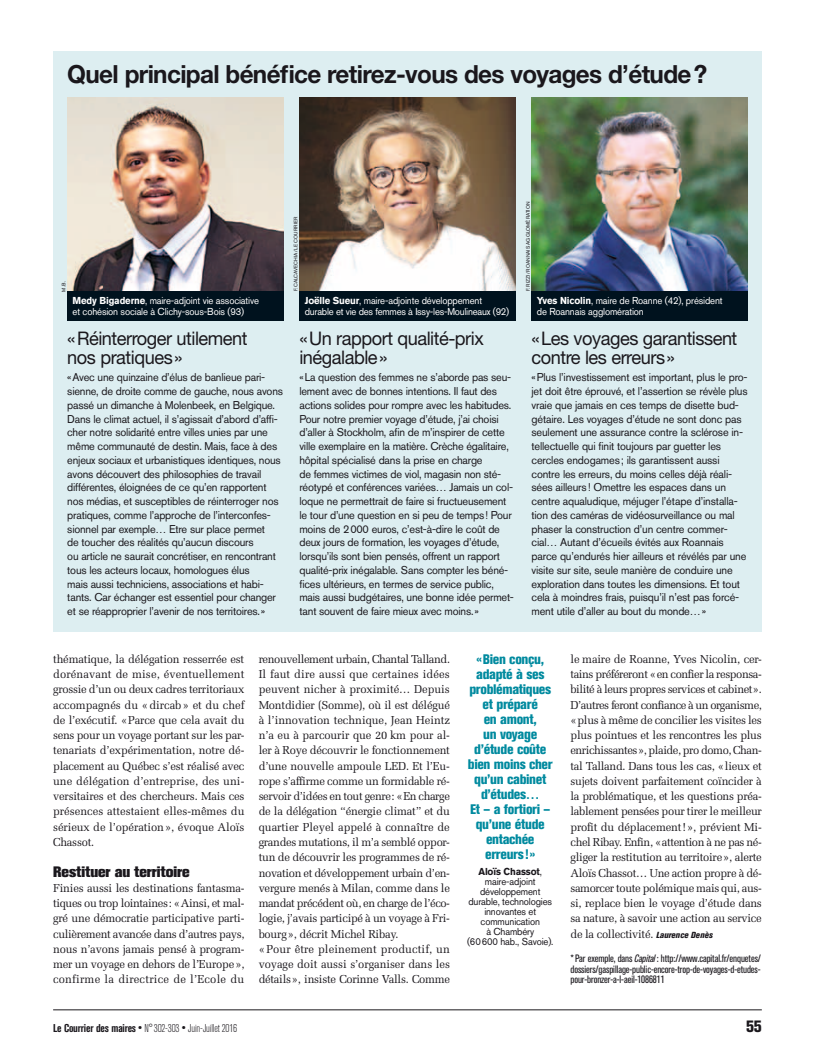
<style>
.page{position:relative;width:815px;height:1063px;background:#fff}
.page>*{position:absolute;margin:0;border:0;box-sizing:border-box;transform-origin:0 0}
.temoignage_RELANCE{font:700 25px "Helvetica Neue LT Pro";letter-spacing:-.025em;color:#1a171c}
.temoignage_TITRE{font:18.75px/18.8px "Helvetica Neue LT Pro";letter-spacing:-.025em;color:#1a171c}
.t1{font:800 condensed 16.25px "Akzidenz Grotesk Std";color:#1a171c}
.INTER{font:800 15px "Akzidenz Grotesk Std";letter-spacing:-.005em;color:#1a171c}
.Relance-col{font:800 condensed 13.75px/15px "Akzidenz Grotesk Std";letter-spacing:-.025em;color:#008a9f;text-align:center}
.TEXTE{font:11.5px/15.2px "Melior LT Std";letter-spacing:-.02em;color:#1a171c;text-align:justify}
.temoignage_TEXTE{font:11.25px/13.8px "Akzidenz Grotesk Std";letter-spacing:-.02em;color:#1a171c}
.t2{font:300 condensed 11.25px "Akzidenz Grotesk Std";letter-spacing:-.015em;color:#1a171c}
.NOTE{font:condensed 10.62px/10.6px "Akzidenz Grotesk Std";letter-spacing:-.01em;color:#1a171c;text-align:justify}
.LEGENDE_temoignage{font:10px/11.2px "Akzidenz Grotesk Std";letter-spacing:-.015em;color:#fff;scale:.95 1}
.Signature-relance-co{font:10px/10px "Akzidenz Grotesk Std";letter-spacing:-.015em;color:#1a171c;text-align:center;scale:.95 1}
.CREDIT{font:5px "Akzidenz Grotesk Std";letter-spacing:.02em;color:#1a171c}
.s1{font-weight:700}
.s2{font-family:"Akzidenz Grotesk Std";font-weight:800;font-style:italic;font-stretch:condensed;font-size:8.75px}
.s3{font-style:italic}
</style>
<div class="page">
<div style="left:53px;top:51px;width:709px;height:581px;background:#ddeef1"></div>
<hr style="left:53px;top:1010px;width:709px;height:1px;background:#1a171c">
<img style="left:67px;top:98px;width:216px;height:194px">
<div style="left:67px;top:292px;width:216px;height:29px;background:#00121e"></div>
<img style="left:299px;top:98px;width:217px;height:193px">
<div style="left:299px;top:292px;width:217px;height:29px;background:#00121e"></div>
<img style="left:531px;top:98px;width:217px;height:193px">
<div style="left:531px;top:292px;width:217px;height:29px;background:#00121e"></div>
<p class="temoignage_RELANCE" style="left:67px;top:59px;width:641px">Quel principal bénéfice retirez-vous des voyages d’étude?</p>
<p class="CREDIT" style="left:61px;top:292px;width:12px;rotate:-90deg">M.B.</p>
<p class="LEGENDE_temoignage" style="left:73px;top:295px;width:198px"><span class="s1">Medy Bigaderne</span>, maire-adjoint vie associative et cohésion sociale à Clichy-sous-Bois (93)</p>
<p class="temoignage_TITRE" style="left:67px;top:329px;width:182px">«Réinterroger utilement nos pratiques»</p>
<p class="temoignage_TEXTE" style="left:67px;top:371px;width:217px">«Avec une quinzaine d’élus de banlieue pari&shy;sienne, de droite comme de gauche, nous avons passé un dimanche à Molenbeek, en Belgique.<br>Dans le climat actuel, il s’agissait d’abord d’affi&shy;cher notre solidarité entre villes unies par une même communauté de destin. Mais, face à des enjeux sociaux et urbanistiques identiques, nous avons découvert des philosophies de travail différentes, éloignées de ce qu’en rapportent nos médias, et susceptibles de réinterroger nos pratiques, comme l’approche de l’interconfes&shy;sionnel par exemple… Etre sur place permet<br>de toucher des réalités qu’aucun discours<br>ou -article ne saurait concrétiser, en rencontrant tous les acteurs locaux, homologues élus<br>mais aussi techniciens, associations et habi&shy;tants. Car échanger est essentiel pour changer et se réapproprier l’avenir de nos territoires.»</p>
<p class="CREDIT" style="left:293px;top:291px;width:77px;rotate:-90deg">F. CALCAVECHIA/LE COURRIER</p>
<p class="LEGENDE_temoignage" style="left:305px;top:295px;width:217px"><span class="s1">Joëlle Sueur</span>, maire-adjointe développement durable et vie des femmes à Issy-les-Moulineaux (92)</p>
<p class="temoignage_TITRE" style="left:299px;top:329px;width:186px">«Un rapport qualité-prix inégalable»</p>
<p class="temoignage_TEXTE" style="left:299px;top:371px;width:216px">«La question des femmes ne s’aborde pas seu&shy;lement avec de bonnes intentions. Il faut des actions solides pour rompre avec les habitudes.<br>Pour notre premier voyage d’étude, j’ai choisi d’aller à Stockholm, afin de m’inspirer de cette ville exemplaire en la matière. Crèche égalitaire, hôpital spécialisé dans la prise en charge<br>de femmes victimes de viol, magasin non sté&shy;réotypé et conférences variées… Jamais un col&shy;loque ne permettrait de faire si fructueusement le tour d’une question en si peu de temps! Pour moins de 2000 euros, c’est-à-dire le coût de deux jours de formation, les voyages d’étude, lorsqu’ils sont bien pensés, offrent un rapport qualité-prix inégalable. Sans compter les béné&shy;fices ultérieurs, en termes de service public, mais aussi budgétaires, une bonne idée permet&shy;tant souvent de faire mieux avec moins.»</p>
<p class="CREDIT" style="left:525px;top:291px;width:91px;rotate:-90deg">F. RIZZI/ROANNAIS AGGLOMÉRATION</p>
<p class="LEGENDE_temoignage" style="left:537px;top:295px;width:197px"><span class="s1">Yves Nicolin</span>, maire de Roanne (42), président de Roannais agglomération</p>
<p class="temoignage_TITRE" style="left:531px;top:329px;width:207px">«Les voyages garantissent contre les erreurs»</p>
<p class="temoignage_TEXTE" style="left:531px;top:371px;width:218px">«Plus l’investissement est important, plus le pro&shy;jet doit être éprouvé, et l’assertion se révèle plus vraie que jamais en ces temps de disette bud&shy;gétaire. Les voyages d’étude ne sont donc pas seulement une assurance contre la sclérose in&shy;tellectuelle qui finit toujours par guetter les cercles endogames; ils garantissent aussi contre les erreurs, du moins celles déjà réali&shy;sées ailleurs! Omettre les espaces dans un centre aqualudique, méjuger l’étape d’installa&shy;tion des caméras de vidéosurveillance ou mal phaser la construction d’un centre commer&shy;cial… Autant d’écueils évités aux Roannais parce qu’endurés hier ailleurs et révélés par une visite sur site, seule manière de conduire une exploration dans toutes les dimensions. Et tout cela à moindres frais, puisqu’il n’est pas forcé&shy;ment utile d’aller au bout du monde…»</p>
<p class="TEXTE" style="left:53px;top:651px;width:193px">thématique, la délégation resserrée est dorénavant de mise, éventuellement grossie d’un ou deux cadres territoriaux accompagnés du «dircab» et du chef de l’exécutif. «Parce que cela avait du sens pour un voyage portant sur les par&shy;tenariats d’expérimentation, notre dé&shy;placement au Québec s’est réalisé avec une délégation d’entreprise, des uni&shy;versitaires et des chercheurs. Mais ces présences attestaient elles-mêmes du sérieux de l’opération», évoque Aloïs Chassot.</p>
<p class="INTER" style="left:53px;top:863px;width:138px">Restituer au territoire</p>
<p class="TEXTE" style="left:53px;top:880px;width:193px">Finies aussi les destinations fantasma&shy;tiques ou trop lointaines: «Ainsi, et mal&shy;gré une démocratie participative parti&shy;culièrement avancée dans d’autres pays, nous n’avons jamais pensé à program&shy;mer un voyage en dehors de l’Europe», confirme la directrice de l’Ecole du</p>
<p class="TEXTE" style="left:259px;top:651px;width:193px">renouvellement urbain, Chantal Talland.<br>Il faut dire aussi que certaines idées peuvent nicher à proximité… Depuis Montdidier (Somme), où il est délégué à l’innovation technique, Jean Heintz n’a eu à parcourir que 20 km pour al&shy;ler à Roye découvrir le fonctionnement d’une nouvelle ampoule LED. Et l’Eu&shy;rope s’affirme comme un formidable ré&shy;servoir d’idées en tout genre: «En charge de la délégation “énergie climat” et du quartier Pleyel appelé à connaître de grandes mutations, il m’a semblé oppor&shy;tun de découvrir les programmes de ré&shy;novation et développement urbain d’en&shy;vergure menés à Milan, comme dans le mandat précédent où, en charge de l’éco&shy;logie, j’avais participé à un voyage à Fri&shy;bourg», décrit Michel Ribay.</p>
<p class="TEXTE" style="left:259px;top:941px;width:193px">«Pour être pleinement productif, un voyage doit aussi s’organiser dans les détails», insiste Corinne Valls. Comme</p>
<p class="Relance-col" style="left:468px;top:652px;width:86px">«Bien conçu, adapté à ses problématiques et préparé<br>en amont,<br>un voyage d’étude coûte bien moins cher qu’un cabinet d’études…<br>Et – a fortiori – qu’une étude entachée erreurs!»</p>
<p class="Signature-relance-co" style="left:467px;top:866px;width:92px"><span class="s1">Aloïs Chassot</span>, maire-adjoint développement durable, technologies innovantes et communication<br>à Chambéry<br>(60600 hab., Savoie).</p>
<p class="TEXTE" style="left:570px;top:651px;width:193px">le maire de Roanne, Yves Nicolin, cer&shy;tains préféreront «en confier la responsa&shy;bilité à leurs propres services et cabinet».<br>D’autres feront confiance à un organisme, «plus à même de concilier les visites les plus pointues et les rencontres les plus enrichissantes», plaide, pro domo, Chan&shy;tal Talland. Dans tous les cas, «lieux et sujets doivent parfaitement coïncider à la problématique, et les questions préa&shy;lablement pensées pour tirer le meilleur profit du déplacement!», prévient Mi&shy;chel Ribay. Enfin, «attention à ne pas né&shy;gliger la restitution au territoire», alerte Aloïs Chassot… Une action propre à dé&shy;samorcer toute polémique mais qui, aus&shy;si, replace bien le voyage d’étude dans sa nature, à savoir une action au service de la collectivité. <span class="s2">Laurence Denès</span></p>
<p class="NOTE" style="left:570px;top:953px;width:192px">* Par exemple, dans <span class="s3">Capital</span> : http://www.capital.fr/enquetes/ dossiers/gaspillage-public-encore-trop-de-voyages-d-etudes&shy;pour-bronzer-a-l-aeil-1086811</p>
<p class="t2" style="left:53px;top:1022px;width:186px"><span class="s1">Le Courrier des maires</span> ● N°302-303 ● Juin-Juillet 2016</p>
<p class="t1" style="left:746px;top:1017px;width:17px">55</p>
</div>
